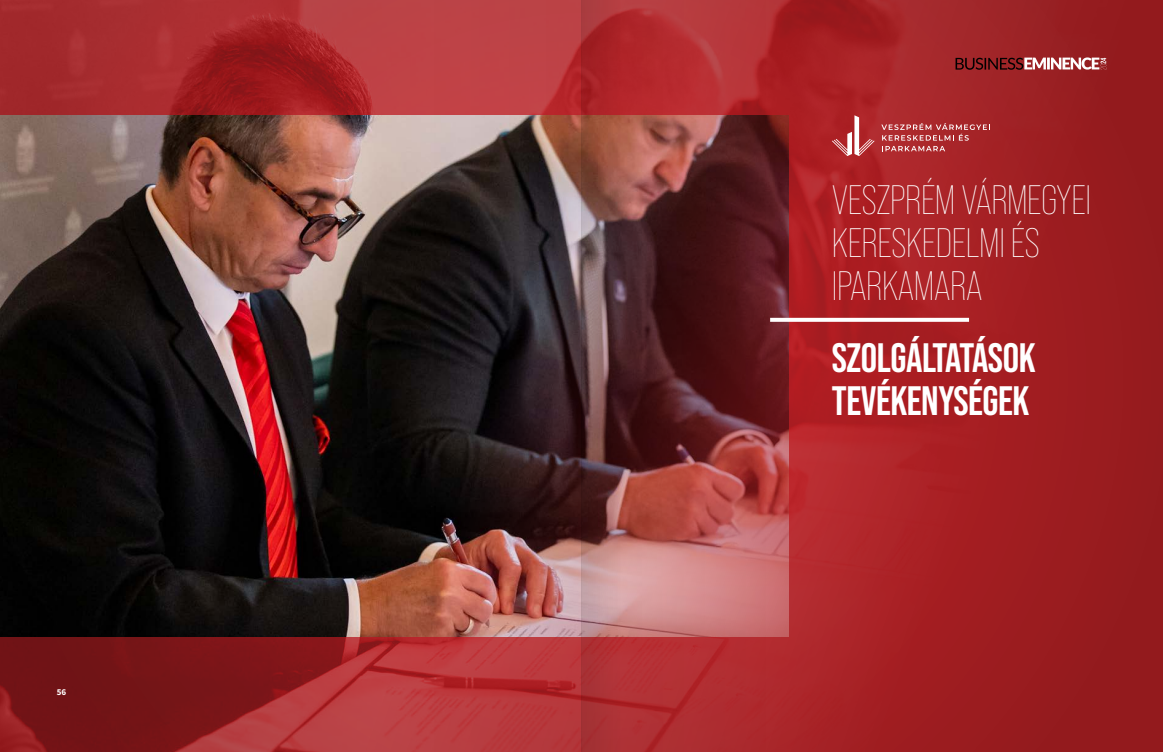
<style>
.page{position:relative;width:1163px;height:752px;background:#fff}
.page>*{position:absolute;margin:0;border:0;box-sizing:border-box;transform-origin:0 0}
.t1{font:300 41px/43px "Bebas Neue Pro";letter-spacing:-.01em;color:#fff}
.t2{font:700 41px/43px "Bebas Neue Pro";letter-spacing:-.01em;color:#fff}
.t3{font:700 9px "Source Sans Pro";color:#fff}
</style>
<div class="page">
<img style="left:0;top:0;width:1162px;height:751px">
<svg style="left:955px;top:57px;width:151px;height:13px"></svg>
<img style="left:0;top:115px;width:386px;height:521px">
<svg style="left:798px;top:317px;width:170px;height:4px"></svg>
<svg style="left:831px;top:115px;width:43px;height:41px;background:#be5054"></svg>
<svg style="left:881px;top:123px;width:108px;height:28px;background:#b7494c"></svg>
<svg style="left:624px;top:0;width:174px;height:751px;background:#8f3638"></svg>
<svg style="left:581px;top:0;width:43px;height:751px;background:#8b4848"></svg>
<svg style="left:386px;top:0;width:195px;height:751px;background:#6d3838"></svg>
<p class="t3" style="left:57px;top:685px;width:11px">56</p>
<p class="t1" style="left:831px;top:179px;width:261px">VESZPRÉM VÁRMEGYEI<br>KERESKEDELMI ÉS<br>IPARKAMARA</p>
<p class="t2" style="left:831px;top:335px;width:205px">SZOLGÁLTATÁSOK<br>TEVÉKENYSÉGEK</p>
</div>
